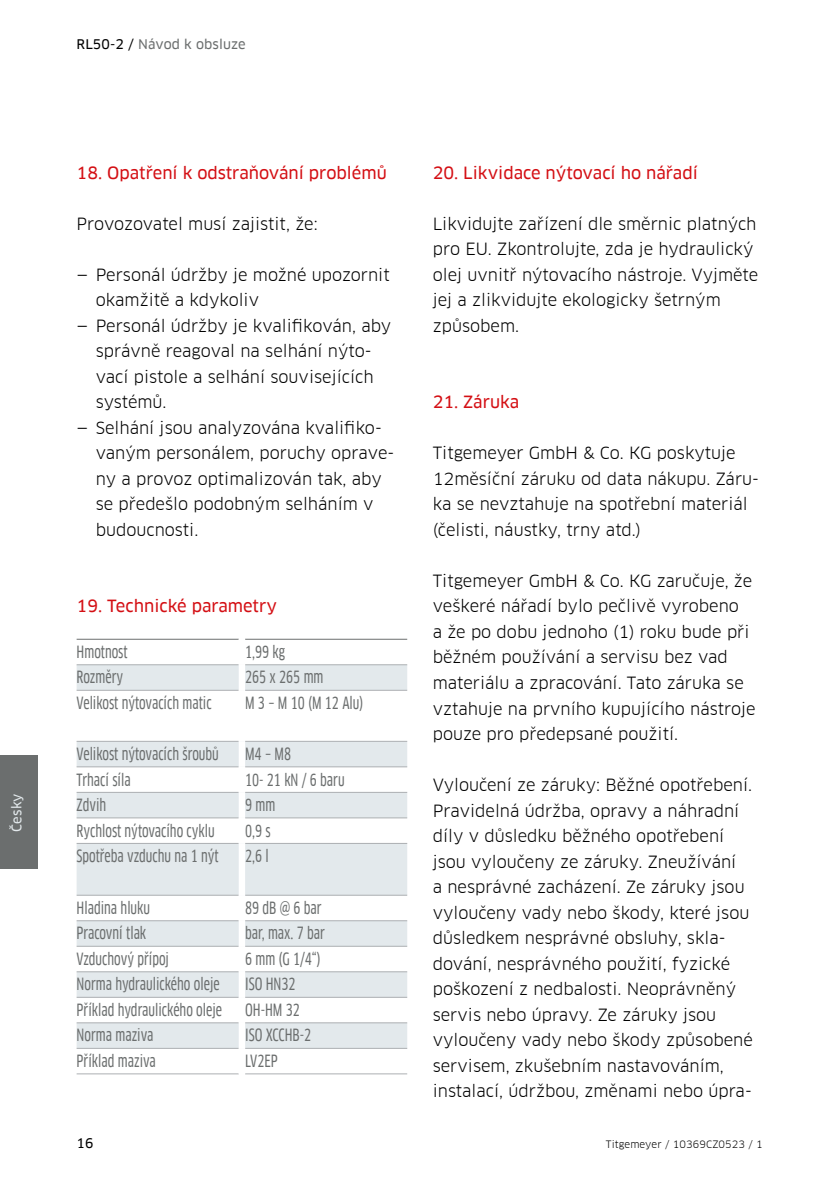
<style>
.page{position:relative;width:840px;height:1191px;background:#fff}
.page>*{position:absolute;margin:0;border:0;box-sizing:border-box;transform-origin:0 0}
.t1{font:16.4px/25.6px "Clan Offc Pro";color:#000}
.t2{font:16.4px "Clan Offc Pro Cond News";color:#6b6e6e}
.t3{font:16.4px "Clan Offc Pro News";color:#d40f14}
.t4{font:13px "Clan Offc Pro News";letter-spacing:.01em;color:#6b6e6e}
.t5{font:13px "Clan Offc Pro News";letter-spacing:.01em;color:#e3e9ec}
.t6{font:13px "Clan Offc Pro News";color:#000}
.t7{font:10px "Clan Offc Pro";letter-spacing:.01em;color:#000}
.s1{color:#000}
</style>
<div class="page">
<div style="left:0;top:755px;width:38px;height:114px;background:#6b6e6e"></div>
<svg style="left:77px;top:665px;width:330px;height:383px;fill:#e3e9ec"></svg>
<hr style="left:77px;top:639px;width:161px;height:1px;background:#6b6e6e">
<hr style="left:245px;top:639px;width:162px;height:1px;background:#6b6e6e">
<hr style="left:77px;top:664px;width:161px;height:1px;background:#acafb2">
<hr style="left:245px;top:664px;width:162px;height:1px;background:#acafb2">
<hr style="left:77px;top:690px;width:161px;height:1px;background:#acafb2">
<hr style="left:245px;top:690px;width:162px;height:1px;background:#acafb2">
<hr style="left:77px;top:741px;width:161px;height:1px;background:#acafb2">
<hr style="left:245px;top:741px;width:162px;height:1px;background:#acafb2">
<hr style="left:77px;top:766px;width:161px;height:1px;background:#acafb2">
<hr style="left:245px;top:766px;width:162px;height:1px;background:#acafb2">
<hr style="left:77px;top:792px;width:161px;height:1px;background:#acafb2">
<hr style="left:245px;top:792px;width:162px;height:1px;background:#acafb2">
<hr style="left:77px;top:817px;width:161px;height:1px;background:#acafb2">
<hr style="left:245px;top:817px;width:162px;height:1px;background:#acafb2">
<hr style="left:77px;top:843px;width:161px;height:1px;background:#acafb2">
<hr style="left:245px;top:843px;width:162px;height:1px;background:#acafb2">
<hr style="left:77px;top:895px;width:161px;height:1px;background:#acafb2">
<hr style="left:245px;top:895px;width:162px;height:1px;background:#acafb2">
<hr style="left:77px;top:920px;width:161px;height:1px;background:#acafb2">
<hr style="left:245px;top:920px;width:162px;height:1px;background:#acafb2">
<hr style="left:77px;top:946px;width:161px;height:1px;background:#acafb2">
<hr style="left:245px;top:946px;width:162px;height:1px;background:#acafb2">
<hr style="left:77px;top:971px;width:161px;height:1px;background:#acafb2">
<hr style="left:245px;top:971px;width:162px;height:1px;background:#acafb2">
<hr style="left:77px;top:997px;width:161px;height:1px;background:#acafb2">
<hr style="left:245px;top:997px;width:162px;height:1px;background:#acafb2">
<hr style="left:77px;top:1022px;width:161px;height:1px;background:#acafb2">
<hr style="left:245px;top:1022px;width:162px;height:1px;background:#acafb2">
<hr style="left:77px;top:1048px;width:161px;height:1px;background:#acafb2">
<hr style="left:245px;top:1048px;width:162px;height:1px;background:#acafb2">
<hr style="left:77px;top:1073px;width:161px;height:1px;background:#acafb2">
<hr style="left:245px;top:1073px;width:162px;height:1px;background:#acafb2">
<div style="left:238px;top:665px;width:7px;height:25px;background:#fff"></div>
<div style="left:238px;top:690px;width:7px;height:51px;background:#fff"></div>
<div style="left:238px;top:741px;width:7px;height:26px;background:#fff"></div>
<div style="left:238px;top:767px;width:7px;height:25px;background:#fff"></div>
<div style="left:238px;top:792px;width:7px;height:26px;background:#fff"></div>
<div style="left:238px;top:818px;width:7px;height:25px;background:#fff"></div>
<div style="left:238px;top:843px;width:7px;height:52px;background:#fff"></div>
<div style="left:238px;top:895px;width:7px;height:25px;background:#fff"></div>
<div style="left:238px;top:920px;width:7px;height:26px;background:#fff"></div>
<div style="left:238px;top:946px;width:7px;height:25px;background:#fff"></div>
<div style="left:238px;top:971px;width:7px;height:26px;background:#fff"></div>
<div style="left:238px;top:997px;width:7px;height:25px;background:#fff"></div>
<div style="left:238px;top:1022px;width:7px;height:26px;background:#fff"></div>
<p class="t5" style="left:9px;top:831px;width:40px;rotate:-90deg">Česky</p>
<p class="t4" style="left:77px;top:36px;width:170px"><span class="s1">RL50-2 /</span> Návod k obsluze</p>
<p class="t3" style="left:77px;top:163px;width:311px">18. Opatření k odstraňování problémů</p>
<p class="t1" style="left:77px;top:211px;width:242px">Provozovatel musí zajistit, že:</p>
<p class="t1" style="left:96px;top:262px;width:295px;text-indent:-19px">— Personál údržby je možné upozornit okamžitě a kdykoliv</p>
<p class="t1" style="left:96px;top:313px;width:297px;text-indent:-19px">— Personál údržby je kvalifikován, aby správně reagoval na selhání nýto&shy;vací pistole a selhání souvisejících systémů.</p>
<p class="t1" style="left:96px;top:415px;width:300px;text-indent:-19px">— Selhání jsou analyzována kvalifiko&shy;vaným personálem, poruchy oprave&shy;ny a provoz optimalizován tak, aby se předešlo podobným selháním v budoucnosti.</p>
<p class="t3" style="left:77px;top:597px;width:202px">19. Technické parametry</p>
<p class="t2" style="left:77px;top:642px;width:52px">Hmotnost</p>
<p class="t2" style="left:245px;top:642px;width:41px">1,99 kg</p>
<p class="t2" style="left:77px;top:668px;width:48px">Rozměry</p>
<p class="t2" style="left:245px;top:668px;width:80px">265 x 265 mm</p>
<p class="t2" style="left:77px;top:693px;width:136px">Velikost nýtovacích matic</p>
<p class="t2" style="left:245px;top:693px;width:120px">M 3 – M 10 (M 12 Alu)</p>
<p class="t2" style="left:77px;top:744px;width:144px">Velikost nýtovacích šroubů</p>
<p class="t2" style="left:245px;top:744px;width:47px">M4 – M8</p>
<p class="t2" style="left:77px;top:770px;width:56px">Trhací síla</p>
<p class="t2" style="left:245px;top:770px;width:101px">10- 21 kN / 6 baru</p>
<p class="t2" style="left:77px;top:795px;width:31px">Zdvih</p>
<p class="t2" style="left:245px;top:795px;width:32px">9 mm</p>
<p class="t2" style="left:77px;top:821px;width:140px">Rychlost nýtovacího cyklu</p>
<p class="t2" style="left:245px;top:821px;width:27px">0,9 s</p>
<p class="t2" style="left:77px;top:846px;width:144px">Spotřeba vzduchu na 1 nýt</p>
<p class="t2" style="left:245px;top:846px;width:25px">2,6 l</p>
<p class="t2" style="left:77px;top:898px;width:75px">Hladina hluku</p>
<p class="t2" style="left:245px;top:898px;width:78px">89 dB @ 6 bar</p>
<p class="t2" style="left:77px;top:924px;width:71px">Pracovní tlak</p>
<p class="t2" style="left:245px;top:924px;width:81px">bar, max. 7 bar</p>
<p class="t2" style="left:77px;top:949px;width:94px">Vzduchový přípoj</p>
<p class="t2" style="left:245px;top:949px;width:77px">6 mm (G 1/4“)</p>
<p class="t2" style="left:77px;top:975px;width:145px">Norma hydraulického oleje</p>
<p class="t2" style="left:245px;top:975px;width:52px">ISO HN32</p>
<p class="t2" style="left:77px;top:1000px;width:147px">Příklad hydraulického oleje</p>
<p class="t2" style="left:245px;top:1000px;width:56px">OH-HM 32</p>
<p class="t2" style="left:77px;top:1026px;width:78px">Norma maziva</p>
<p class="t2" style="left:245px;top:1026px;width:68px">ISO XCCHB-2</p>
<p class="t2" style="left:77px;top:1051px;width:81px">Příklad maziva</p>
<p class="t2" style="left:245px;top:1051px;width:34px">LV2EP</p>
<p class="t6" style="left:77px;top:1136px;width:19px">16</p>
<p class="t3" style="left:432px;top:163px;width:266px">20. Likvidace nýtovací ho nářadí</p>
<p class="t1" style="left:432px;top:211px;width:327px">Likvidujte zařízení dle směrnic platných pro EU. Zkontrolujte, zda je hydraulický olej uvnitř nýtovacího nástroje. Vyjměte jej a zlikvidujte ekologicky šetrným způsobem.</p>
<p class="t3" style="left:432px;top:393px;width:88px">21. Záruka</p>
<p class="t1" style="left:432px;top:440px;width:327px">Titgemeyer GmbH &amp; Co. KG poskytuje 12měsíční záruku od data nákupu. Záru&shy;ka se nevztahuje na spotřební materiál (čelisti, náustky, trny atd.)</p>
<p class="t1" style="left:432px;top:568px;width:324px">Titgemeyer GmbH &amp; Co. KG zaručuje, že veškeré nářadí bylo pečlivě vyrobeno<br>a že po dobu jednoho (1) roku bude při běžném používání a servisu bez vad materiálu a zpracování. Tato záruka se vztahuje na prvního kupujícího nástroje pouze pro předepsané použití.</p>
<p class="t1" style="left:432px;top:772px;width:321px">Vyloučení ze záruky: Běžné opotřebení.<br>Pravidelná údržba, opravy a náhradní díly v důsledku běžného opotřebení jsou vyloučeny ze záruky. Zneužívání<br>a nesprávné zacházení. Ze záruky jsou vyloučeny vady nebo škody, které jsou důsledkem nesprávné obsluhy, skla&shy;dování, nesprávného použití, fyzické poškození z nedbalosti. Neoprávněný servis nebo úpravy. Ze záruky jsou vyloučeny vady nebo škody způsobené servisem, zkušebním nastavováním, instalací, údržbou, změnami nebo úpra-</p>
<p class="t7" style="left:605px;top:1138px;width:158px">Titgemeyer / 10369CZ0523 / 1</p>
</div>
